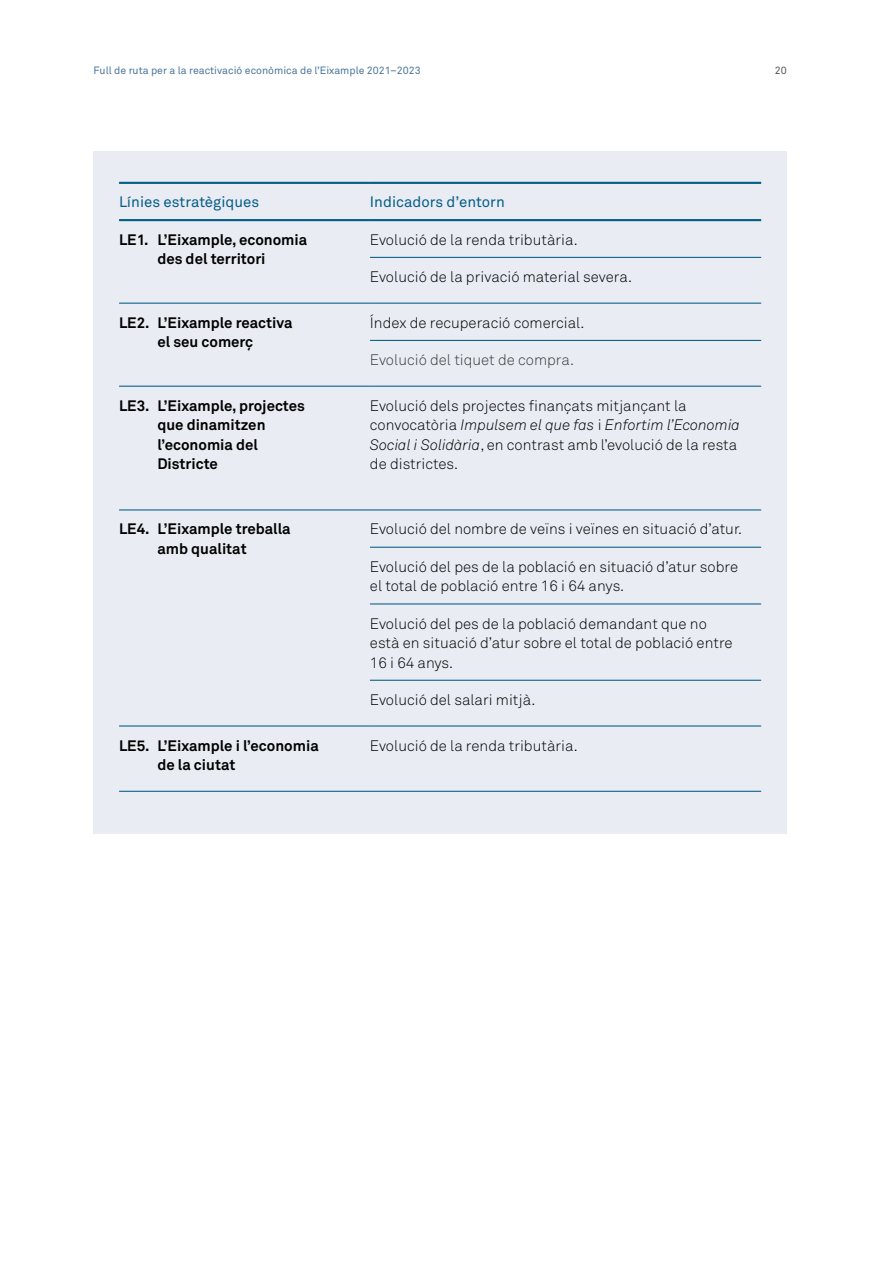
<style>
.page{position:relative;width:893px;height:1263px;background:#fff}
.page>*{position:absolute;margin:0;border:0;box-sizing:border-box;transform-origin:0 0}
.t1{font:15px/19.5px "Akkurat Light Pro";color:#000}
.t2{font:700 15px/19.5px "Akkurat Pro";color:#000;text-align:center}
.t3{font:15px "Akkurat Std";color:#055d86}
.t4{font:15px "Akkurat Light Pro";color:#3c3c3b}
.t5{font:10.5px "Akkurat Std";color:#4b769b}
.t6{font:10.5px "Akkurat Std";color:#575756}
.s1{font-style:italic}
</style>
<div class="page">
<div style="left:94px;top:152px;width:693px;height:682px;background:#e9ecf3"></div>
<hr style="left:370px;top:257px;width:391px;height:1px;background:#055d86">
<hr style="left:119px;top:303px;width:251px;height:1px;background:#055d86">
<hr style="left:370px;top:303px;width:391px;height:1px;background:#055d86">
<hr style="left:370px;top:340px;width:391px;height:1px;background:#055d86">
<hr style="left:119px;top:386px;width:251px;height:1px;background:#055d86">
<hr style="left:370px;top:386px;width:391px;height:1px;background:#055d86">
<hr style="left:119px;top:509px;width:251px;height:1px;background:#055d86">
<hr style="left:370px;top:509px;width:391px;height:1px;background:#055d86">
<hr style="left:370px;top:547px;width:391px;height:1px;background:#055d86">
<hr style="left:370px;top:603px;width:391px;height:1px;background:#055d86">
<hr style="left:370px;top:680px;width:391px;height:1px;background:#055d86">
<hr style="left:119px;top:725px;width:251px;height:1px;background:#055d86">
<hr style="left:370px;top:725px;width:391px;height:1px;background:#055d86">
<hr style="left:119px;top:791px;width:251px;height:1px;background:#055d86">
<hr style="left:370px;top:791px;width:391px;height:1px;background:#055d86">
<hr style="left:119px;top:182px;width:251px;height:2px;background:#055d86">
<hr style="left:370px;top:182px;width:391px;height:2px;background:#055d86">
<hr style="left:119px;top:219px;width:251px;height:2px;background:#055d86">
<hr style="left:370px;top:219px;width:391px;height:2px;background:#055d86">
<p class="t5" style="left:94px;top:64px;width:329px">Full de ruta per a la reactivació econòmica de l’Eixample 2021–2023</p>
<p class="t6" style="left:775px;top:64px;width:13px">20</p>
<p class="t3" style="left:119px;top:193px;width:142px">Línies estratègiques</p>
<p class="t3" style="left:370px;top:193px;width:136px">Indicadors d’entorn</p>
<p class="t2" style="left:119px;top:230px;width:190px">LE1. L’Eixample, economia des del territori</p>
<p class="t1" style="left:370px;top:230px;width:209px">Evolució de la renda tributària.</p>
<p class="t1" style="left:370px;top:267px;width:264px">Evolució de la privació material severa.</p>
<p class="t2" style="left:119px;top:313px;width:175px">LE2. L’Eixample reactiva el seu comerç</p>
<p class="t1" style="left:370px;top:313px;width:216px">Índex de recuperació comercial.</p>
<p class="t4" style="left:370px;top:351px;width:206px">Evolució del tiquet de compra.</p>
<p class="t2" style="left:157px;top:396px;width:149px;text-align:left;text-indent:-38px">LE3. L’Eixample, projectes que dinamitzen l’economia del<br>Districte</p>
<p class="t1" style="left:370px;top:396px;width:372px">Evolució dels projectes finançats mitjançant la convocatòria <span class="s1">Impulsem el que fas</span> i <span class="s1">Enfortim l’Economia Social i Solidària</span>, en contrast amb l’evolució de la resta de districtes.</p>
<p class="t2" style="left:119px;top:520px;width:173px">LE4. L’Eixample treballa amb qualitat</p>
<p class="t1" style="left:370px;top:520px;width:374px">Evolució del nombre de veïns i veïnes en situació d’atur.</p>
<p class="t1" style="left:370px;top:557px;width:370px">Evolució del pes de la població en situació d’atur sobre el total de població entre 16 i 64 anys.</p>
<p class="t1" style="left:370px;top:614px;width:364px">Evolució del pes de la població demandant que no està en situació d’atur sobre el total de població entre<br>16 i 64 anys.</p>
<p class="t1" style="left:370px;top:690px;width:167px">Evolució del salari mitjà.</p>
<p class="t2" style="left:157px;top:736px;width:163px;text-align:left;text-indent:-38px">LE5. L’Eixample i l’economia de la ciutat</p>
<p class="t1" style="left:370px;top:736px;width:209px">Evolució de la renda tributària.</p>
</div>
